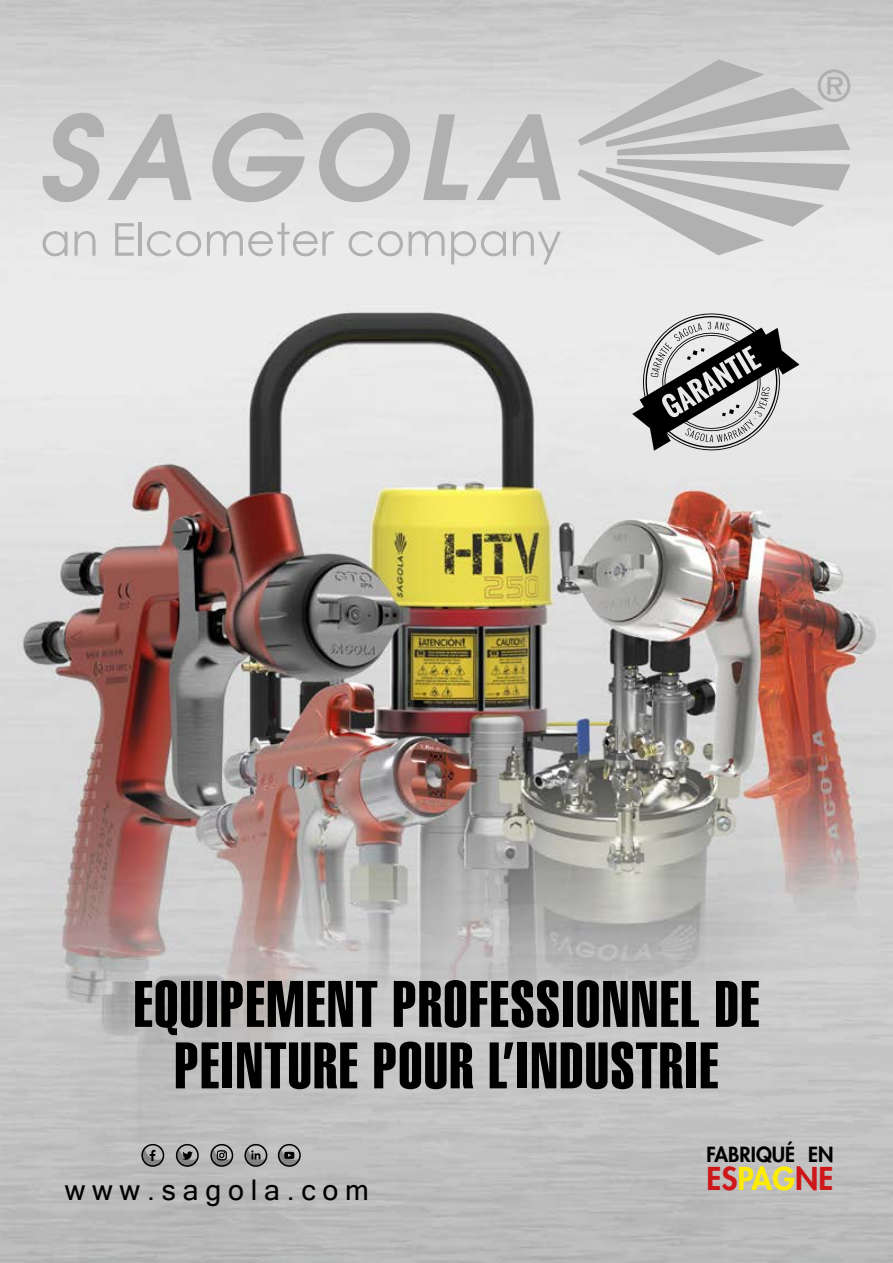
<style>
.page{position:relative;width:893px;height:1263px;background:#fff}
.page>*{position:absolute;margin:0;border:0;box-sizing:border-box;transform-origin:0 0}
.t1{font:64.5px/61.5px "Helvetica LT Std Extra Comp";letter-spacing:.025em;color:#000;text-align:center}
.t2{font:800 30.6px "Futura";letter-spacing:.005em;color:#cd1719}
.t3{font:28.5px "Microsoft Sans Serif";letter-spacing:.24em;color:#000}
.t4{font:800 20.25px "Futura";color:#000}
.s1{color:#ffed00}
</style>
<div class="page">
<img style="left:0;top:0;width:893px;height:1263px">
<svg style="left:632px;top:305px;width:167px;height:154px;background:#a9a9a9"></svg>
<svg style="left:43px;top:113px;width:149px;height:89px;background:#cbcbcb"></svg>
<svg style="left:212px;top:113px;width:93px;height:89px;background:#c8c8c8"></svg>
<svg style="left:319px;top:113px;width:91px;height:89px;background:#c9c9c9"></svg>
<svg style="left:423px;top:114px;width:45px;height:86px;background:#c9c9c9"></svg>
<svg style="left:476px;top:114px;width:85px;height:86px;background:#ccc"></svg>
<svg style="left:577px;top:60px;width:273px;height:195px;background:#cbcbcb"></svg>
<svg style="left:43px;top:231px;width:25px;height:25px"></svg>
<svg style="left:75px;top:231px;width:20px;height:25px"></svg>
<svg style="left:115px;top:223px;width:19px;height:33px"></svg>
<hr style="left:138px;top:222px;width:4px;height:34px;background:#b0b0b0">
<svg style="left:147px;top:231px;width:54px;height:25px"></svg>
<svg style="left:207px;top:223px;width:128px;height:33px;background:#dbdbdb"></svg>
<svg style="left:349px;top:231px;width:54px;height:25px"></svg>
<svg style="left:409px;top:231px;width:36px;height:25px"></svg>
<svg style="left:451px;top:231px;width:55px;height:34px;background:#d9d9d9"></svg>
<svg style="left:513px;top:231px;width:48px;height:34px;background:#dcdcdc"></svg>
<svg style="left:141px;top:1144px;width:23px;height:23px"></svg>
<svg style="left:176px;top:1144px;width:23px;height:23px"></svg>
<svg style="left:210px;top:1144px;width:23px;height:23px"></svg>
<svg style="left:244px;top:1144px;width:23px;height:23px"></svg>
<svg style="left:278px;top:1144px;width:23px;height:23px"></svg>
<p class="t1" style="left:134px;top:973px;width:627px">EQUIPEMENT PROFESSIONNEL DE<br>PEINTURE POUR L’INDUSTRIE</p>
<p class="t3" style="left:65px;top:1174px;width:306px">www.sagola.com</p>
<p class="t4" style="left:706px;top:1141px;width:129px">FABRIQUÉ EN</p>
<p class="t2" style="left:706px;top:1158px;width:129px">ES<span class="s1">PAG</span>NE</p>
</div>
